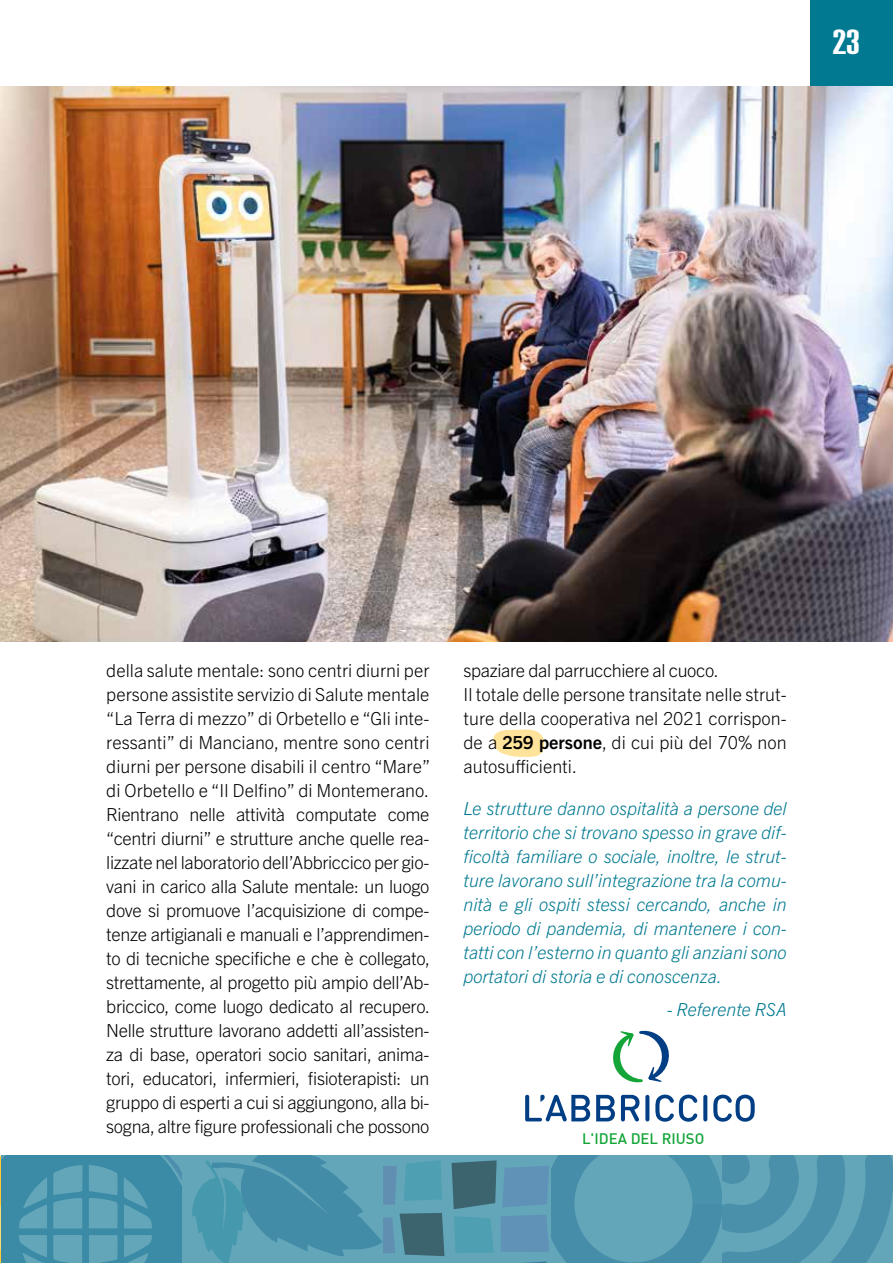
<style>
.page{position:relative;width:893px;height:1263px;background:#fff}
.page>*{position:absolute;margin:0;border:0;box-sizing:border-box;transform-origin:0 0}
.t1{font:36px "Establo";color:#fff}
.t2{font:300 18px/24px "Trade Gothic Next LT Pro";color:#000;text-align:justify}
.t3{font:italic 300 18px/24px "Trade Gothic Next LT Pro";color:#007991;text-align:justify}
.t4{font:500 14.85px "DIN";color:#13a538}
.s1{font-weight:700}
</style>
<div class="page">
<div style="left:362px;top:1155px;width:189px;height:108px;background:#63a6b9"></div>
<svg style="left:451px;top:1155px;width:442px;height:108px;background:#5698b0"></svg>
<div style="left:180px;top:1155px;width:203px;height:108px;background:#63a6b9"></div>
<svg style="left:192px;top:1155px;width:252px;height:108px"></svg>
<svg style="left:0;top:1155px;width:181px;height:108px;background:#4b95ac"></svg>
<div style="left:810px;top:0;width:83px;height:88px;background:#007991"></div>
<svg style="left:493px;top:729px;width:52px;height:28px"></svg>
<img style="left:0;top:87px;width:893px;height:554px">
<svg style="left:525px;top:1095px;width:65px;height:26px"></svg>
<svg style="left:596px;top:1095px;width:19px;height:26px"></svg>
<svg style="left:621px;top:1095px;width:18px;height:26px"></svg>
<svg style="left:645px;top:1095px;width:4px;height:26px"></svg>
<svg style="left:655px;top:1094px;width:43px;height:28px"></svg>
<svg style="left:703px;top:1095px;width:4px;height:26px"></svg>
<svg style="left:713px;top:1094px;width:42px;height:28px"></svg>
<svg style="left:613px;top:1030px;width:56px;height:53px"></svg>
<h1 class="t1" style="left:833px;top:21px;width:28px">23</h1>
<p class="t2" style="left:106px;top:657px;width:325px">della salute mentale: sono centri diurni per persone assistite servizio di Salute mentale “La Terra di mezzo” di Orbetello e “Gli inte&shy;ressanti” di Manciano, mentre sono centri diurni per persone disabili il centro “Mare” di Orbetello e “Il Delfino” di Montemerano.<br>Rientrano nelle attività computate come “centri diurni” e strutture anche quelle rea&shy;lizzate nel laboratorio dell’Abbriccico per gio&shy;vani in carico alla Salute mentale: un luogo dove si promuove l’acquisizione di compe&shy;tenze artigianali e manuali e l’apprendimen&shy;to di tecniche specifiche e che è collegato, strettamente, al progetto più ampio dell’Ab&shy;briccico, come luogo dedicato al recupero.<br>Nelle strutture lavorano addetti all’assisten&shy;za di base, operatori socio sanitari, anima&shy;tori, educatori, infermieri, fisioterapisti: un gruppo di esperti a cui si aggiungono, alla bi&shy;sogna, altre figure professionali che possono</p>
<p class="t2" style="left:463px;top:657px;width:325px;text-align:left">spaziare dal parrucchiere al cuoco.<br>Il totale delle persone transitate nelle strut&shy;ture della cooperativa nel 2021 corrispon&shy;de a <span class="s1">259 persone</span>, di cui più del 70% non autosufficienti.</p>
<p class="t3" style="left:463px;top:795px;width:325px">Le strutture danno ospitalità a persone del territorio che si trovano spesso in grave dif&shy;ficoltà familiare o sociale, inoltre, le strut&shy;ture lavorano sull’integrazione tra la comu&shy;nità e gli ospiti stessi cercando, anche in periodo di pandemia, di mantenere i con&shy;tatti con l’esterno in quanto gli anziani sono portatori di storia e di conoscenza.</p>
<p class="t3" style="left:667px;top:996px;width:121px">- Referente RSA</p>
<p class="t4" style="left:582px;top:1129px;width:124px">L'IDEA DEL RIUSO</p>
</div>
